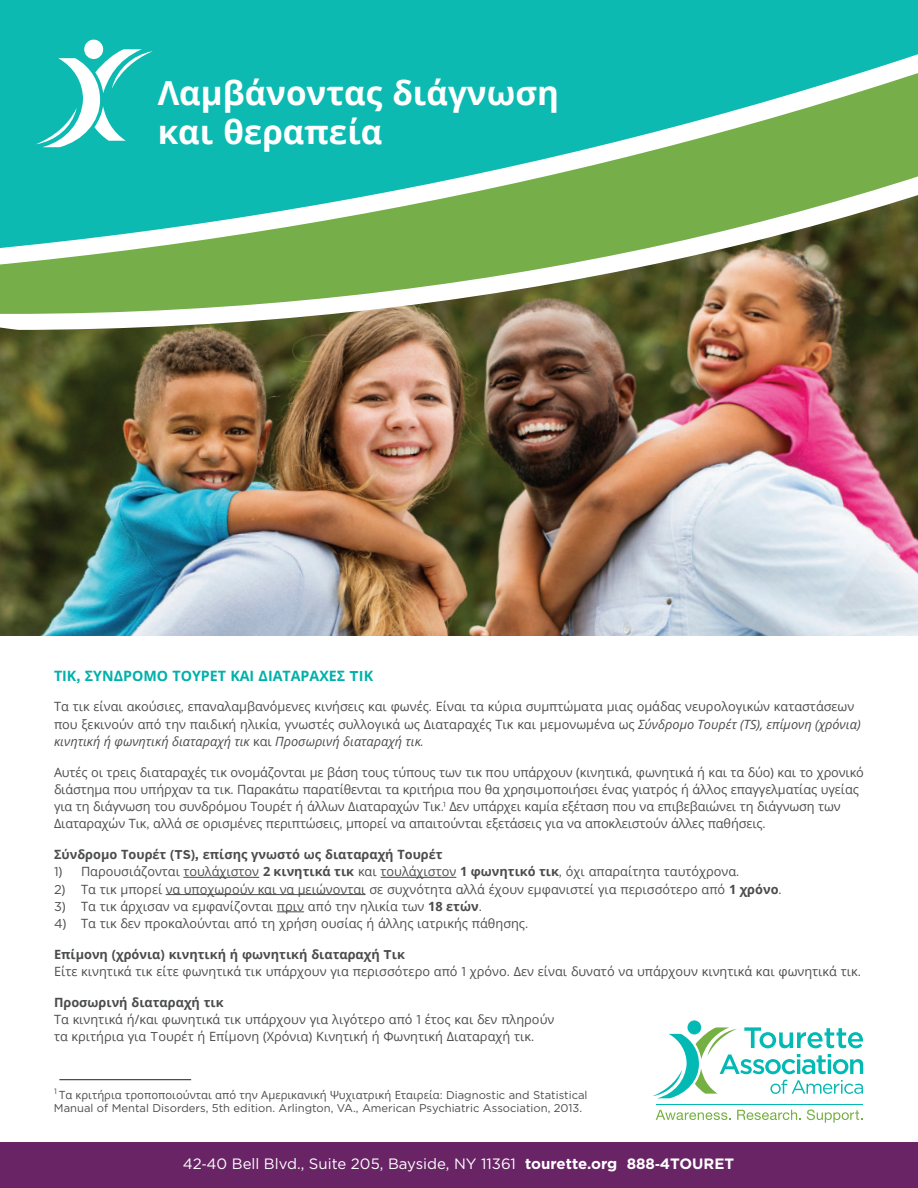
<style>
.page{position:relative;width:918px;height:1188px;background:#fff}
.page>*{position:absolute;margin:0;border:0;box-sizing:border-box;transform-origin:0 0}
.t1{font:700 33.3px/39px "Open Sans";color:#fff}
.t2{font:15px "Gotham";color:#fff}
.t3{font:700 14.25px "Open Sans";color:#00b0a9}
.t4{font:12.75px/17.2px "Open Sans";color:#4b4c4d}
.t5{font:700 12.75px "Open Sans";color:#4b4c4d}
.t6{font:11.25px "Open Sans";color:#4b4c4d}
.t7{font:11.25px "Gotham";color:#4b4c4d}
.s1{font-family:"Gotham"}
.s2{font-style:italic}
.s3{font-family:"Gotham";font-style:italic}
.s4{font-weight:700}
.s5{font-family:"Gotham";font-weight:700}
.s6{font-family:"Open Sans"}
.s7{font-family:"Open Sans";font-weight:700}
</style>
<div class="page">
<img style="left:0;top:449px;width:918px;height:186px">
<img style="left:0;top:0;width:918px;height:449px">
<div style="left:687px;top:1020px;width:14px;height:14px;background:#03b9b4;border-radius:50%"></div>
<svg style="left:653px;top:1027px;width:210px;height:71px"></svg>
<hr style="left:656px;top:1104px;width:207px;height:1px;background:#03b9b4">
<svg style="left:656px;top:1110px;width:75px;height:10px"></svg>
<svg style="left:737px;top:1110px;width:64px;height:10px"></svg>
<svg style="left:807px;top:1110px;width:56px;height:13px"></svg>
<hr style="left:183px;top:877px;width:76px;height:1px;background:#4b4c4d">
<hr style="left:381px;top:877px;width:75px;height:1px;background:#4b4c4d">
<hr style="left:166px;top:894px;width:200px;height:1px;background:#4b4c4d">
<svg style="left:277px;top:912px;width:27px;height:1px"></svg>
<div style="left:84px;top:40px;width:19px;height:19px;background:#fff;border-radius:50%"></div>
<svg style="left:36px;top:49px;width:116px;height:98px"></svg>
<div style="left:0;top:1142px;width:918px;height:46px;background:#682465"></div>
<hr style="left:59px;top:1079px;width:132px;height:1px;background:#231f20">
<h1 class="t1" style="left:158px;top:72px;width:403px">Λαμβάνοντας διάγνωση και θεραπεία</h1>
<p class="t3" style="left:54px;top:665px;width:321px">ΤΙΚ<span class="s1">,</span> ΣΥΝΔΡΟΜΟ ΤΟΥΡΕΤ ΚΑΙ ΔΙΑΤΑΡΑΧΕΣ <span class="s1">TI</span>Κ</p>
<p class="t4" style="left:54px;top:698px;width:808px">Τα τικ είναι ακούσιες<span class="s1">,</span> επαναλαμβανόμενες κινήσεις και φωνές<span class="s1">.</span> Είναι τα κύρια συμπτώματα μιας ομάδας νευρολογικών καταστάσεων που ξεκινούν από την παιδική ηλικία<span class="s1">,</span> γνωστές συλλογικά ως Διαταραχές Τικ και μεμονωμένα ως <span class="s2">Σύνδρομο Τουρέτ (TS), επίμονη (χρόνια) κινητική ή φωνητική διαταραχή τικ</span> και <span class="s2">Προσωρινή διαταραχή τικ</span><span class="s3">.</span></p>
<p class="t4" style="left:54px;top:763px;width:811px">Αυτές οι τρεις διαταραχές τικ ονομάζονται με βάση τους τύπους των τικ που υπάρχουν (κινητικά<span class="s1">,</span> φωνητικά ή και τα δύο) και το χρονικό διάστημα που υπήρχαν τα τικ<span class="s1">.</span> Παρακάτω παρατίθενται τα κριτήρια που θα χρησιμοποιήσει ένας γιατρός ή άλλος επαγγελματίας υγείας για τη διάγνωση του συνδρόμου Τουρέτ ή άλλων Διαταραχών Τικ<span class="s1">.</span><sup>1</sup> Δεν υπάρχει καμία εξέταση που να επιβεβαιώνει τη διάγνωση των Διαταραχών Τικ<span class="s1">,</span> αλλά σε ορισμένες περιπτώσεις<span class="s1">,</span> μπορεί να απαιτούνται εξετάσεις για να αποκλειστούν άλλες παθήσεις<span class="s1">.</span></p>
<p class="t5" style="left:54px;top:846px;width:390px">Σύνδρομο Τουρέτ (<span class="s1">TS</span>)<span class="s1">,</span> επίσης γνωστό ως διαταραχή Τουρέτ</p>
<p class="t4" style="left:54px;top:863px;width:687px"><span class="s1">1</span>) Παρουσιάζονται τουλάχιστον <span class="s4">2 κινητικά τικ</span> και τουλάχιστον <span class="s4">1 φωνητικό τικ</span><span class="s1">,</span> όχι απαραίτητα ταυτόχρονα<span class="s1">.</span></p>
<p class="t4" style="left:54px;top:880px;width:729px"><span class="s1">2</span>) Τα τικ μπορεί να υποχωρούν και να μειώνονται σε συχνότητα αλλά έχουν εμφανιστεί για περισσότερο από <span class="s4">1 χρόνο</span><span class="s1">.</span></p>
<p class="t4" style="left:54px;top:897px;width:429px"><span class="s1">3</span>) Τα τικ άρχισαν να εμφανίζονται πριν από την ηλικία των <span class="s4">18 ετών</span><span class="s1">.</span></p>
<p class="t4" style="left:54px;top:915px;width:476px"><span class="s1">4</span>) Τα τικ δεν προκαλούνται από τη χρήση ουσίας ή άλλης ιατρικής πάθησης<span class="s1">.</span></p>
<p class="t4" style="left:54px;top:945px;width:808px"><span class="s4">Επίμονη (χρόνια) κινητική ή φωνητική διαταραχή</span> <span class="s5">T</span><span class="s4">ικ<br></span>Είτε κινητικά τικ είτε φωνητικά τικ υπάρχουν για περισσότερο από <span class="s1">1</span> χρόνο<span class="s1">.</span> Δεν είναι δυνατό να υπάρχουν κινητικά και φωνητικά τικ<span class="s1">.</span></p>
<p class="t4" style="left:54px;top:993px;width:502px"><span class="s4">Προσωρινή διαταραχή τικ<br></span>Τα κινητικά ή/και φωνητικά τικ υπάρχουν για λιγότερο από <span class="s1">1</span> έτος και δεν πληρούν τα κριτήρια για <span class="s1">T</span>ουρέτ ή Επίμονη (Χρόνια) Κινητική ή Φωνητική Διαταραχή τικ<span class="s1">.</span></p>
<p class="t6" style="left:54px;top:1087px;width:535px"><sup>1</sup> Τα κριτήρια τροποποιούνται από την Αμερικανική Ψυχιατρική Εταιρεία<span class="s1">: Diagnostic and Statistical</span></p>
<p class="t7" style="left:54px;top:1103px;width:530px">Manual of Mental Disorders, 5th edition. Arlington, VA., American Psychiatric Association, 2013.</p>
<p class="t2" style="left:183px;top:1157px;width:553px">42<span class="s6">-</span>40 Bell Blvd., Suite 205, Bayside, NY 11361 <span class="s4">tourette.org 888</span><span class="s7">-</span><span class="s4">4TOURET</span></p>
</div>
